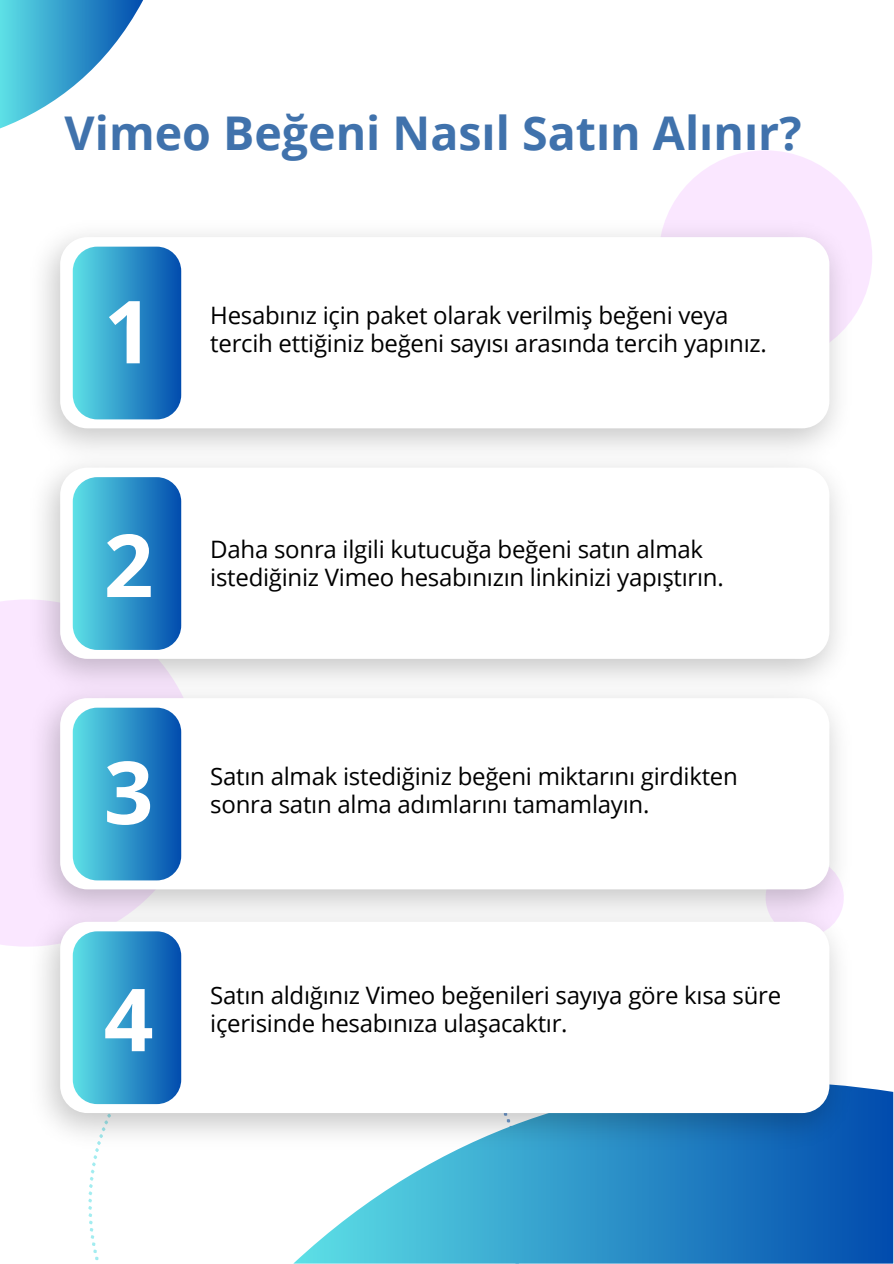
<style>
.page{position:relative;width:894px;height:1264px;background:#fff}
.page>*{position:absolute;margin:0;border:0;box-sizing:border-box;transform-origin:0 0}
.t1{font:700 87px "Open Sans";color:#fff}
.t2{font:700 46.5px "Open Sans";color:#4072ac}
.t3{font:24px/28.2px "Open Sans";letter-spacing:-.01em;color:#000}
</style>
<div class="page">
<svg style="left:667px;top:150px;width:205px;height:165px;fill:#fae7ff"></svg>
<div style="left:0;top:599px;width:201px;height:347px;background:#fae7ff"></div>
<svg style="left:294px;top:1087px;width:599px;height:176px;background:#4098cc"></svg>
<svg style="left:0;top:0;width:143px;height:128px"></svg>
<img style="left:25px;top:216px;width:830px;height:937px">
<div style="left:60px;top:237px;width:769px;height:191px;background:#fff;border-radius:27px"></div>
<div style="left:73px;top:247px;width:108px;height:172px;background:linear-gradient(to right,#5de0e6,#034eae);border-radius:24px"></div>
<div style="left:60px;top:467px;width:769px;height:192px;background:#fff;border-radius:27px"></div>
<div style="left:73px;top:477px;width:108px;height:173px;background:linear-gradient(to right,#5de0e6,#034eae);border-radius:24px"></div>
<div style="left:60px;top:698px;width:769px;height:191px;background:#fff;border-radius:27px"></div>
<div style="left:73px;top:707px;width:108px;height:173px;background:linear-gradient(to right,#5de0e6,#034eae);border-radius:24px"></div>
<div style="left:60px;top:921px;width:769px;height:192px;background:#fff;border-radius:27px"></div>
<div style="left:73px;top:931px;width:108px;height:173px;background:linear-gradient(to right,#5de0e6,#034eae);border-radius:24px"></div>
<h2 class="t2" style="left:65px;top:101px;width:738px">Vimeo Beğeni Nasıl Satın Alınır?</h2>
<h1 class="t1" style="left:104px;top:270px;width:51px">1</h1>
<p class="t3" style="left:210px;top:300px;width:558px">Hesabınız için paket olarak verilmiş beğeni veya tercih ettiğiniz beğeni sayısı arasında tercih yapınız.</p>
<h1 class="t1" style="left:104px;top:504px;width:51px">2</h1>
<p class="t3" style="left:210px;top:534px;width:515px">Daha sonra ilgili kutucuğa beğeni satın almak istediğiniz Vimeo hesabınızın linkinizi yapıştırın.</p>
<h1 class="t1" style="left:104px;top:731px;width:51px">3</h1>
<p class="t3" style="left:210px;top:761px;width:529px">Satın almak istediğiniz beğeni miktarını girdikten sonra satın alma adımlarını tamamlayın.</p>
<h1 class="t1" style="left:104px;top:958px;width:51px">4</h1>
<p class="t3" style="left:210px;top:980px;width:572px">Satın aldığınız Vimeo beğenileri sayıya göre kısa süre içerisinde hesabınıza ulaşacaktır.</p>
</div>
